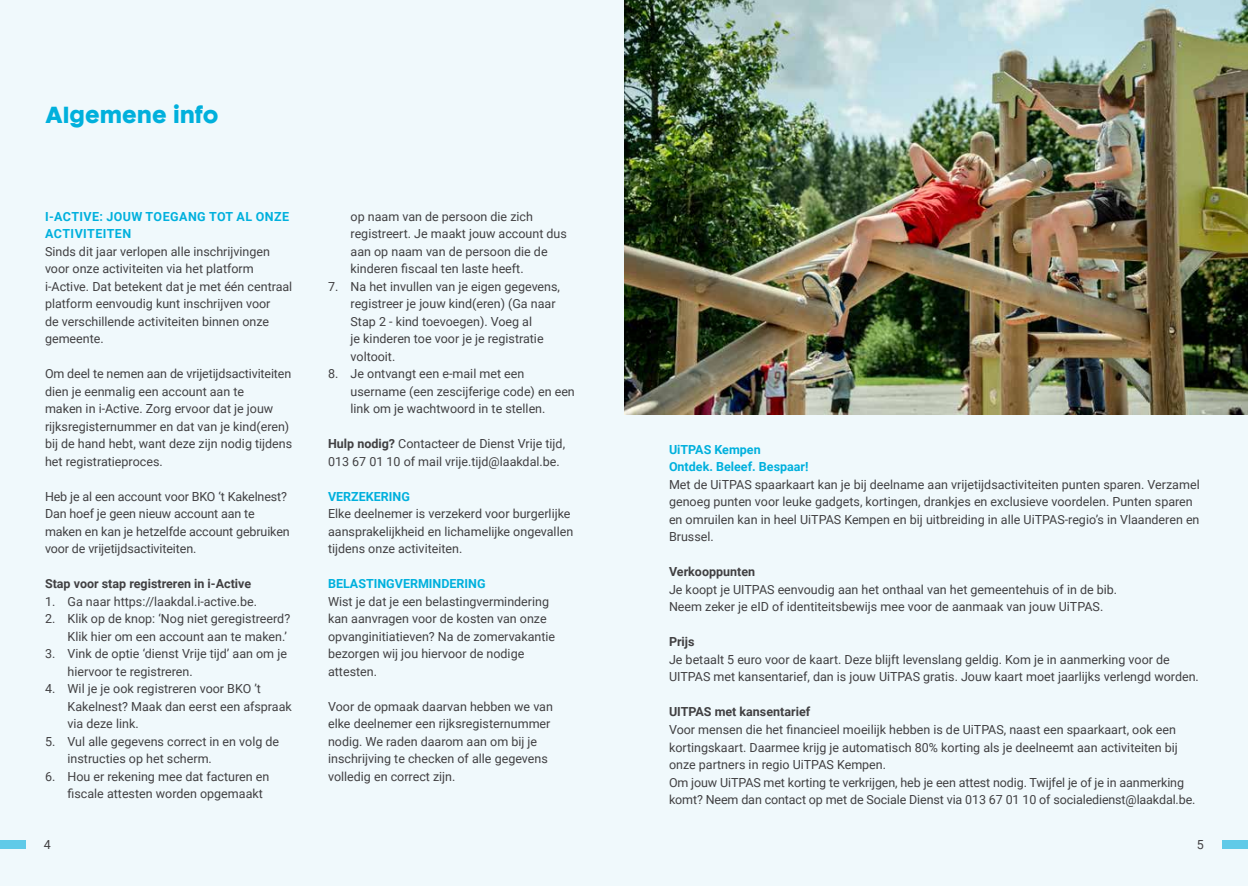
<style>
.page{position:relative;width:1248px;height:886px;background:#fff}
.page>*{position:absolute;margin:0;border:0;box-sizing:border-box;transform-origin:0 0}
.t1{font:21.25px "Futura Maxi CG Bold";color:#00b0dc}
.t2{font:12.5px/17.5px "Roboto";color:#414042}
.t3{font:700 12.5px "Roboto";color:#414042}
.t4{font:700 12.5px/17.5px "Roboto";color:#00b0dd}
.t5{font:700 12.5px/17.5px "Roboto";letter-spacing:.035em;color:#00b0dd}
.s1{font-weight:700}
</style>
<div class="page">
<div style="left:0;top:0;width:1247px;height:886px;background:#f0f9fc"></div>
<div style="left:1222px;top:840px;width:25px;height:9px;background:#60cae8"></div>
<div style="left:0;top:840px;width:25px;height:9px;background:#60cae8"></div>
<img style="left:624px;top:0;width:623px;height:415px">
<h1 class="t1" style="left:45px;top:101px;width:175px">Algemene info</h1>
<p class="t5" style="left:45px;top:207px;width:245px">I-ACTIVE: JOUW TOEGANG TOT AL ONZE<br>ACTIVITEITEN</p>
<p class="t2" style="left:45px;top:242px;width:249px">Sinds dit jaar verlopen alle inschrijvingen voor onze activiteiten via het platform i-Active. Dat betekent dat je met één centraal platform eenvoudig kunt inschrijven voor<br>de verschillende activiteiten binnen onze gemeente.</p>
<p class="t2" style="left:45px;top:365px;width:249px">Om deel te nemen aan de vrijetijdsactiviteiten dien je eenmalig een account aan te<br>maken in i-Active. Zorg ervoor dat je jouw rijksregisternummer en dat van je kind(eren) bij de hand hebt, want deze zijn nodig tijdens het registratieproces.</p>
<p class="t2" style="left:45px;top:487px;width:246px">Heb je al een account voor BKO ‘t Kakelnest?<br>Dan hoef je geen nieuw account aan te maken en kan je hetzelfde account gebruiken voor de vrijetijdsactiviteiten.</p>
<p class="t3" style="left:45px;top:575px;width:208px">Stap voor stap registreren in i-Active</p>
<p class="t2" style="left:45px;top:592px;width:213px">1. Ga naar https://laakdal.i-active.be.</p>
<p class="t2" style="left:45px;top:610px;width:247px;text-align:right">2. Klik op de knop: ‘Nog niet geregistreerd?<br>Klik hier om een account aan te maken.’</p>
<p class="t2" style="left:67px;top:645px;width:221px;text-indent:-22px">3. Vink de optie ‘dienst Vrije tijd’ aan om je hiervoor te registreren.</p>
<p class="t2" style="left:67px;top:680px;width:226px;text-indent:-22px">4. Wil je je ook registreren voor BKO ’t<br>Kakelnest? Maak dan eerst een afspraak via deze link.</p>
<p class="t2" style="left:67px;top:732px;width:213px;text-indent:-22px">5. Vul alle gegevens correct in en volg de instructies op het scherm.</p>
<p class="t2" style="left:67px;top:767px;width:203px;text-indent:-22px">6. Hou er rekening mee dat facturen en fiscale attesten worden opgemaakt</p>
<p class="t2" style="left:350px;top:207px;width:218px">op naam van de persoon die zich registreert. Je maakt jouw account dus aan op naam van de persoon die de kinderen fiscaal ten laste heeft.</p>
<p class="t2" style="left:350px;top:277px;width:211px;text-indent:-22px">7. Na het invullen van je eigen gegevens, registreer je jouw kind(eren) (Ga naar<br>Stap 2 - kind toevoegen). Voeg al<br>je kinderen toe voor je je registratie voltooit.</p>
<p class="t2" style="left:350px;top:365px;width:226px;text-indent:-22px">8. Je ontvangt een e-mail met een username (een zescijferige code) en een link om je wachtwoord in te stellen.</p>
<p class="t2" style="left:328px;top:435px;width:238px"><span class="s1">Hulp nodig?</span> Contacteer de Dienst Vrije tijd,<br>013 67 01 10 of mail vrije.tijd@laakdal.be.</p>
<p class="t4" style="left:328px;top:487px;width:83px">VERZEKERING</p>
<p class="t2" style="left:328px;top:505px;width:247px">Elke deelnemer is verzekerd voor burgerlijke aansprakelijkheid en lichamelijke ongevallen tijdens onze activiteiten.</p>
<p class="t4" style="left:328px;top:575px;width:159px">BELASTINGVERMINDERING</p>
<p class="t2" style="left:328px;top:592px;width:229px">Wist je dat je een belastingvermindering kan aanvragen voor de kosten van onze opvanginitiatieven? Na de zomervakantie bezorgen wij jou hiervoor de nodige attesten.</p>
<p class="t2" style="left:328px;top:697px;width:226px">Voor de opmaak daarvan hebben we van elke deelnemer een rijksregisternummer nodig. We raden daarom aan om bij je inschrijving te checken of alle gegevens volledig en correct zijn.</p>
<p class="t4" style="left:669px;top:440px;width:141px">UiTPAS Kempen<br>Ontdek. Beleef. Bespaar!</p>
<p class="t2" style="left:669px;top:475px;width:532px">Met de UiTPAS spaarkaart kan je bij deelname aan vrijetijdsactiviteiten punten sparen. Verzamel genoeg punten voor leuke gadgets, kortingen, drankjes en exclusieve voordelen. Punten sparen en omruilen kan in heel UiTPAS Kempen en bij uitbreiding in alle UiTPAS-regio’s in Vlaanderen en Brussel.</p>
<p class="t3" style="left:669px;top:563px;width:88px">Verkooppunten</p>
<p class="t2" style="left:669px;top:580px;width:449px">Je koopt je UITPAS eenvoudig aan het onthaal van het gemeentehuis of in de bib.<br>Neem zeker je eID of identiteitsbewijs mee voor de aanmaak van jouw UiTPAS.</p>
<p class="t3" style="left:669px;top:633px;width:27px">Prijs</p>
<p class="t2" style="left:669px;top:650px;width:531px">Je betaalt 5 euro voor de kaart. Deze blijft levenslang geldig. Kom je in aanmerking voor de<br>UITPAS met kansentarief, dan is jouw UiTPAS gratis. Jouw kaart moet jaarlijks verlengd worden.</p>
<p class="t3" style="left:669px;top:703px;width:143px">UITPAS met kansentarief</p>
<p class="t2" style="left:669px;top:720px;width:528px">Voor mensen die het financieel moeilijk hebben is de UiTPAS, naast een spaarkaart, ook een kortingskaart. Daarmee krijg je automatisch 80% korting als je deelneemt aan activiteiten bij onze partners in regio UiTPAS Kempen.<br>Om jouw UiTPAS met korting te verkrijgen, heb je een attest nodig. Twijfel je of je in aanmerking komt? Neem dan contact op met de Sociale Dienst via 013 67 01 10 of socialedienst@laakdal.be.</p>
<p class="t2" style="left:44px;top:835px;width:9px">4</p>
<p class="t2" style="left:1196px;top:835px;width:9px">5</p>
</div>
